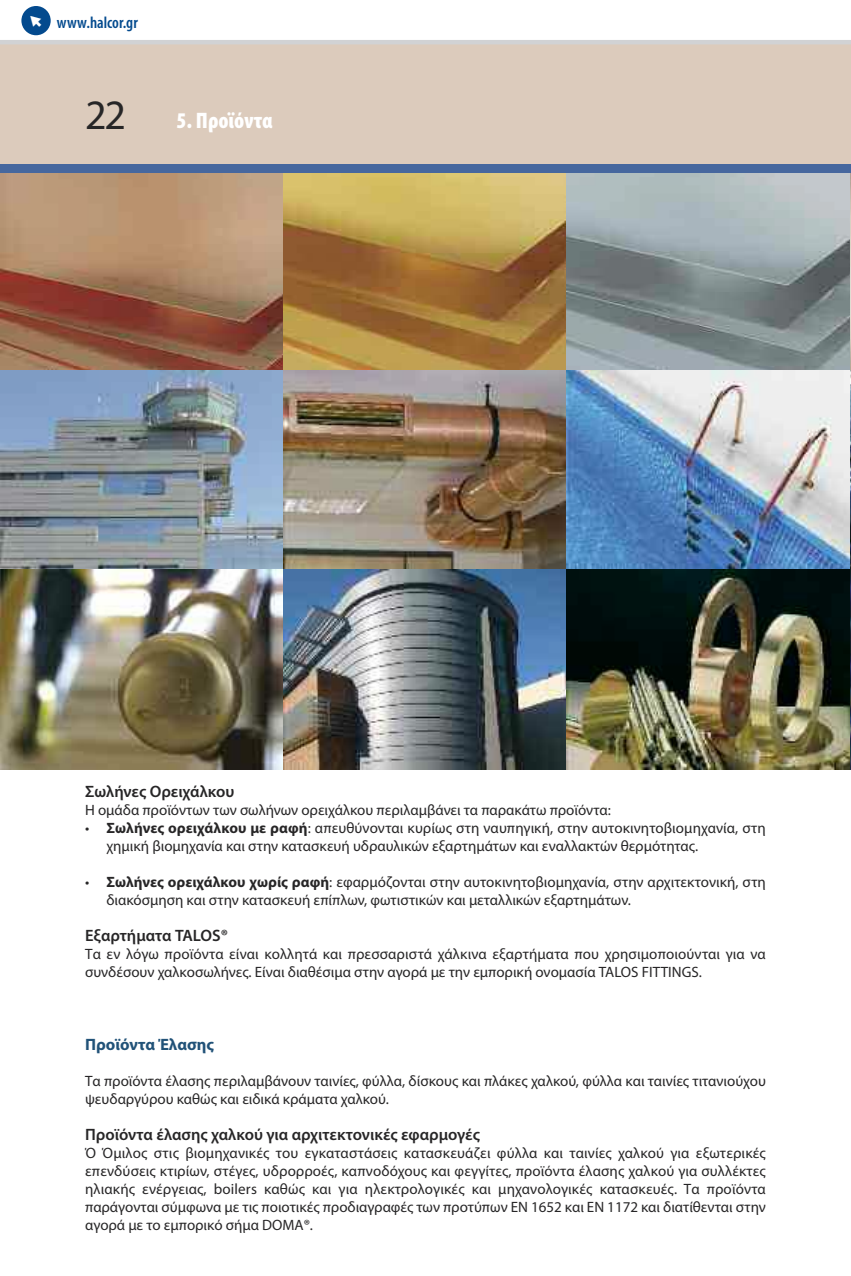
<style>
.page{position:relative;width:851px;height:1276px;background:#fff}
.page>*{position:absolute;margin:0;border:0;box-sizing:border-box;transform-origin:0 0}
.t1{font:900 condensed 22.5px "Myriad Pro";color:#fff}
.t2{font:600 16.5px "Myriad Pro";color:#272627}
.t3{font:700 16.5px "Myriad Pro";color:#215278}
.t4{font:600 condensed 16.5px "Myriad Pro";color:#034a8e}
.t5{font:15px/18px "Myriad Pro";color:#272627}
.s1{font-weight:400;font-stretch:normal;font-size:42px;color:#272627}
.s2{font-weight:700}
</style>
<div class="page">
<div style="left:21px;top:6px;width:30px;height:29px;background:#034a8e;border-radius:50%"></div>
<img style="left:0;top:172px;width:283px;height:198px">
<svg style="left:283px;top:172px;width:283px;height:198px;background:#af8947"></svg>
<svg style="left:566px;top:172px;width:284px;height:198px;background:#919c9f"></svg>
<hr style="left:850px;top:170px;width:1px;height:200px;background:#f1eae4">
<img style="left:0;top:370px;width:283px;height:200px">
<img style="left:283px;top:370px;width:283px;height:200px">
<img style="left:566px;top:370px;width:284px;height:200px">
<hr style="left:850px;top:370px;width:1px;height:200px;background:#f1eae4">
<img style="left:0;top:570px;width:283px;height:200px">
<img style="left:283px;top:570px;width:283px;height:200px">
<img style="left:566px;top:570px;width:284px;height:200px">
<hr style="left:850px;top:570px;width:1px;height:200px;background:#f1eae4">
<div style="left:0;top:43px;width:850px;height:127px;background:#dccbbc"></div>
<div style="left:0;top:164px;width:850px;height:8px;background:#46679e"></div>
<hr style="left:0;top:40px;width:850px;height:4px;background:#d1d2d4">
<p class="t4" style="left:57px;top:17px;width:82px">www.halcor.gr</p>
<h1 class="t1" style="left:85px;top:113px;width:189px"><span class="s1">22</span> 5. Προϊόντα</h1>
<p class="t2" style="left:85px;top:785px;width:151px">Σωλήνες Ορειχάλκου</p>
<p class="t5" style="left:85px;top:802px;width:527px">Η ομάδα προϊόντων των σωλήνων ορειχάλκου περιλαμβάνει τα παρακάτω προϊόντα:</p>
<p class="t5" style="left:106px;top:820px;width:661px;text-indent:-21px">• <span class="s2">Σωλήνες ορειχάλκου με ραφή</span>: απευθύνονται κυρίως στη ναυπηγική, στην αυτοκινητοβιομηχανία, στη χημική βιομηχανία και στην κατασκευή υδραυλικών εξαρτημάτων και εναλλακτών θερμότητας.</p>
<p class="t5" style="left:106px;top:874px;width:661px;text-indent:-21px">• <span class="s2">Σωλήνες ορειχάλκου χωρίς ραφή</span>: εφαρμόζονται στην αυτοκινητοβιομηχανία, στην αρχιτεκτονική, στη διακόσμηση και στην κατασκευή επίπλων, φωτιστικών και μεταλλικών εξαρτημάτων.</p>
<p class="t2" style="left:85px;top:929px;width:144px">Εξαρτήματα TALOS®</p>
<p class="t5" style="left:85px;top:946px;width:682px">Τα εν λόγω προϊόντα είναι κολλητά και πρεσσαριστά χάλκινα εξαρτήματα που χρησιμοποιούνται για να συνδέσουν χαλκοσωλήνες. Είναι διαθέσιμα στην αγορά με την εμπορική ονομασία TALOS FITTINGS.</p>
<p class="t3" style="left:85px;top:1038px;width:131px">Προϊόντα Έλασης</p>
<p class="t5" style="left:85px;top:1073px;width:682px">Τα προϊόντα έλασης περιλαμβάνουν ταινίες, φύλλα, δίσκους και πλάκες χαλκού, φύλλα και ταινίες τιτανιούχου ψευδαργύρου καθώς και ειδικά κράματα χαλκού.</p>
<p class="t2" style="left:85px;top:1128px;width:396px">Προϊόντα έλασης χαλκού για αρχιτεκτονικές εφαρμογές</p>
<p class="t5" style="left:85px;top:1145px;width:682px;text-align:justify">Ό Όμιλος στις βιομηχανικές του εγκαταστάσεις κατασκευάζει φύλλα και ταινίες χαλκού για εξωτερικές επενδύσεις κτιρίων, στέγες, υδρορροές, καπνοδόχους και φεγγίτες, προϊόντα έλασης χαλκού για συλλέκτες ηλιακής ενέργειας, boilers καθώς και για ηλεκτρολογικές και μηχανολογικές κατασκευές. Τα προϊόντα παράγονται σύμφωνα με τις ποιοτικές προδιαγραφές των προτύπων EN 1652 και EN 1172 και διατίθενται στην αγορά με το εμπορικό σήμα DOMA®.</p>
</div>
